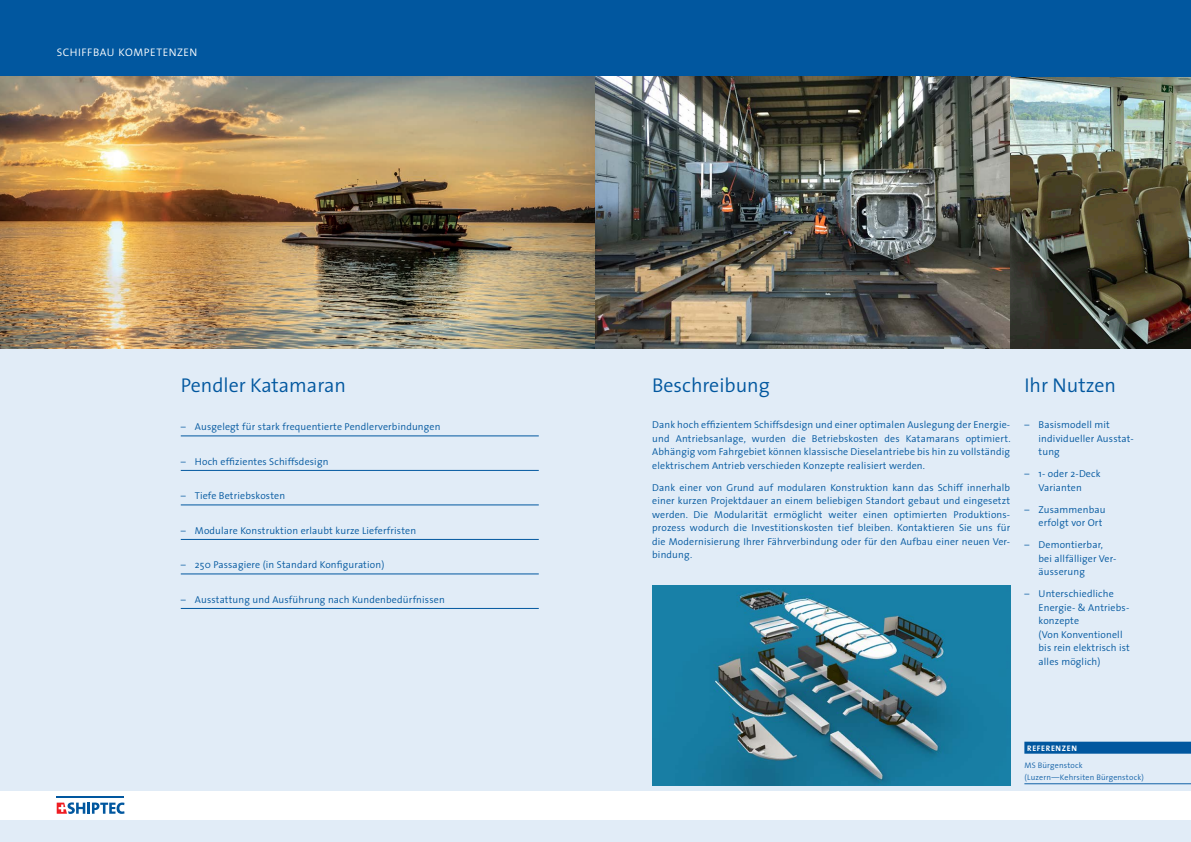
<style>
.page{position:relative;width:1191px;height:842px;background:#fff}
.page>*{position:absolute;margin:0;border:0;box-sizing:border-box;transform-origin:0 0}
.Titel{font:300 20px "The Sans";color:#01579f}
.Überschrift{font:300 11px "The Sans";letter-spacing:.05em;color:#fff}
.Lauftext{font:300 10px/13.5px "The Sans";letter-spacing:.015em;color:#01579f}
.Lauftext_Aufzählung{font:300 10px "The Sans";letter-spacing:.015em;color:#01579f}
.t1{font:300 8px "The Sans";letter-spacing:.02em;color:#1261a7}
.Kasten_Überschrift{font:700 8px "The Sans";letter-spacing:.075em;color:#fff}
</style>
<div class="page">
<div style="left:0;top:0;width:1191px;height:77px;background:#01579f"></div>
<div style="left:0;top:349px;width:1191px;height:493px;background:#e1ecf7"></div>
<div style="left:0;top:791px;width:1191px;height:28px;background:#fff"></div>
<svg style="left:57px;top:802px;width:68px;height:12px"></svg>
<hr style="left:57px;top:796px;width:67px;height:2px;background:#01579f">
<hr style="left:181px;top:436px;width:358px;height:1px;background:#01579f">
<hr style="left:181px;top:470px;width:358px;height:1px;background:#01579f">
<hr style="left:181px;top:505px;width:358px;height:1px;background:#01579f">
<hr style="left:181px;top:539px;width:358px;height:1px;background:#01579f">
<hr style="left:181px;top:574px;width:358px;height:1px;background:#01579f">
<hr style="left:181px;top:608px;width:358px;height:1px;background:#01579f">
<img style="left:0;top:77px;width:1191px;height:272px">
<div style="left:1024px;top:742px;width:167px;height:12px;background:#01579f"></div>
<hr style="left:1024px;top:784px;width:167px;height:1px;background:#1261a7">
<img style="left:652px;top:585px;width:358px;height:200px">
<p class="Überschrift" style="left:57px;top:43px;width:142px">SCHIFFBAU KOMPETENZEN</p>
<p class="Titel" style="left:181px;top:368px;width:167px">Pendler Katamaran</p>
<p class="Lauftext_Aufzählung" style="left:181px;top:418px;width:261px">– Ausgelegt für stark frequentierte Pendlerverbindungen</p>
<p class="Lauftext_Aufzählung" style="left:181px;top:453px;width:149px">– Hoch effizientes Schiffsdesign</p>
<p class="Lauftext_Aufzählung" style="left:181px;top:487px;width:106px">– Tiefe Betriebskosten</p>
<p class="Lauftext_Aufzählung" style="left:181px;top:522px;width:237px">– Modulare Konstruktion erlaubt kurze Lieferfristen</p>
<p class="Lauftext_Aufzählung" style="left:181px;top:556px;width:205px">– 250 Passagiere (in Standard Konfiguration)</p>
<p class="Lauftext_Aufzählung" style="left:181px;top:591px;width:265px">– Ausstattung und Ausführung nach Kundenbedürfnissen</p>
<p class="Titel" style="left:652px;top:368px;width:119px">Beschreibung</p>
<p class="Lauftext" style="left:652px;top:418px;width:360px;text-align:justify">Dank hoch effizientem Schiffsdesign und einer optimalen Auslegung der Energie&shy;und Antriebsanlage, wurden die Betriebskosten des Katamarans optimiert.<br>Abhängig vom Fahrgebiet können klassische Dieselantriebe bis hin zu vollständig elektrischem Antrieb verschieden Konzepte realisiert werden.</p>
<p class="Lauftext" style="left:652px;top:480px;width:359px;text-align:justify">Dank einer von Grund auf modularen Konstruktion kann das Schiff innerhalb einer kurzen Projektdauer an einem beliebigen Standort gebaut und eingesetzt werden. Die Modularität ermöglicht weiter einen optimierten Produktions&shy;prozess wodurch die Investitionskosten tief bleiben. Kontaktieren Sie uns für die Modernisierung Ihrer Fährverbindung oder für den Aufbau einer neuen Ver&shy;bindung.</p>
<p class="Titel" style="left:1024px;top:368px;width:93px">Ihr Nutzen</p>
<p class="Lauftext" style="left:1038px;top:418px;width:97px;text-indent:-14px">– Basismodell mit individueller Ausstat&shy;tung</p>
<p class="Lauftext" style="left:1024px;top:467px;width:78px;text-align:center">– 1- oder 2-Deck<br>Varianten</p>
<p class="Lauftext" style="left:1038px;top:502px;width:68px;text-indent:-14px">– Zusammenbau erfolgt vor Ort</p>
<p class="Lauftext" style="left:1038px;top:538px;width:79px;text-indent:-14px">– Demontierbar, bei allfälliger Ver&shy;äusserung</p>
<p class="Lauftext" style="left:1038px;top:587px;width:93px;text-indent:-14px">– Unterschiedliche<br>Energie- &amp; Antriebs&shy;konzepte<br>(Von Konventionell bis rein elektrisch ist alles möglich)</p>
<p class="Kasten_Überschrift" style="left:1027px;top:741px;width:51px">REFERENZEN</p>
<p class="t1" style="left:1024px;top:759px;width:60px">MS Bürgenstock</p>
<p class="t1" style="left:1024px;top:771px;width:121px">(Luzern—Kehrsiten Bürgenstock)</p>
</div>
